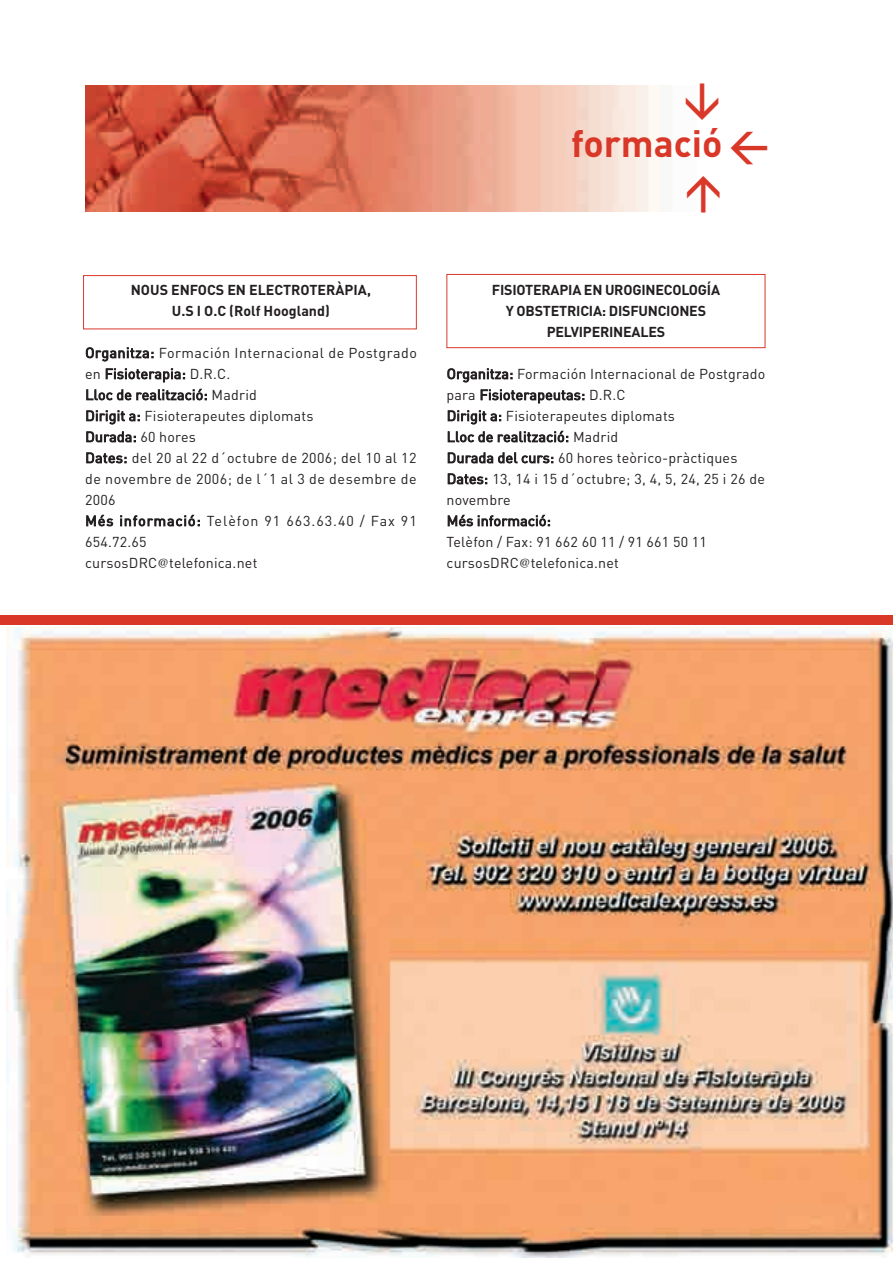
<style>
.page{position:relative;width:893px;height:1263px;background:#fff}
.page>*{position:absolute;margin:0;border:0;box-sizing:border-box;transform-origin:0 0}
.t1{font:700 37.5px "DIN";color:#d93829}
.t2{font:14.25px/21px "DIN";letter-spacing:.015em;color:#231f20}
.t3{font:700 14.25px/21px "DIN";letter-spacing:-.015em;color:#231f20;text-align:center}
.s1{font-family:"Optima"}
</style>
<div class="page">
<img style="left:85px;top:85px;width:576px;height:126px">
<div style="left:83px;top:275px;width:334px;height:54px;border:1px solid #d93829"></div>
<div style="left:446px;top:274px;width:319px;height:74px;border:1px solid #d93829"></div>
<img style="left:6px;top:627px;width:887px;height:630px">
<div style="left:0;top:615px;width:893px;height:10px;background:#d93829"></div>
<h1 class="t1" style="left:571px;top:122px;width:153px">formació</h1>
<p class="t3" style="left:131px;top:280px;width:242px">NOUS ENFOCS EN ELECTROTERÀPIA,<br>U.S I O.C (Rolf Hoogland)</p>
<p class="t2" style="left:85px;top:343px;width:333px">Organitza: Formación Internacional de Postgrado en Fisioterapia: D.R.C.<br>Lloc de realització: Madrid<br>Dirigit a: Fisioterapeutes diplomats<br>Durada: 60 hores<br>Dates: del 20 al 22 d´octubre de 2006; del 10 al 12 de novembre de 2006; de l´1 al 3 de desembre de<br>2006<br>Més informació: Telèfon 91 663.63.40 / Fax 91<br>654.72.65<br>cursosDRC<span class="s1">@</span>telefonica.net</p>
<p class="t3" style="left:492px;top:280px;width:230px">FISIOTERAPIA EN UROGINECOLOGÍA<br>Y OBSTETRICIA: DISFUNCIONES<br>PELVIPERINEALES</p>
<p class="t2" style="left:446px;top:364px;width:320px">Organitza: Formación Internacional de Postgrado para Fisioterapeutas: D.R.C<br>Dirigit a: Fisioterapeutes diplomats<br>Lloc de realització: Madrid<br>Durada del curs: 60 hores teòrico-pràctiques Dates: 13, 14 i 15 d´octubre; 3, 4, 5, 24, 25 i 26 de novembre<br>Més informació:<br>Telèfon / Fax: 91 662 60 11 / 91 661 50 11 cursosDRC<span class="s1">@</span>telefonica.net</p>
</div>
